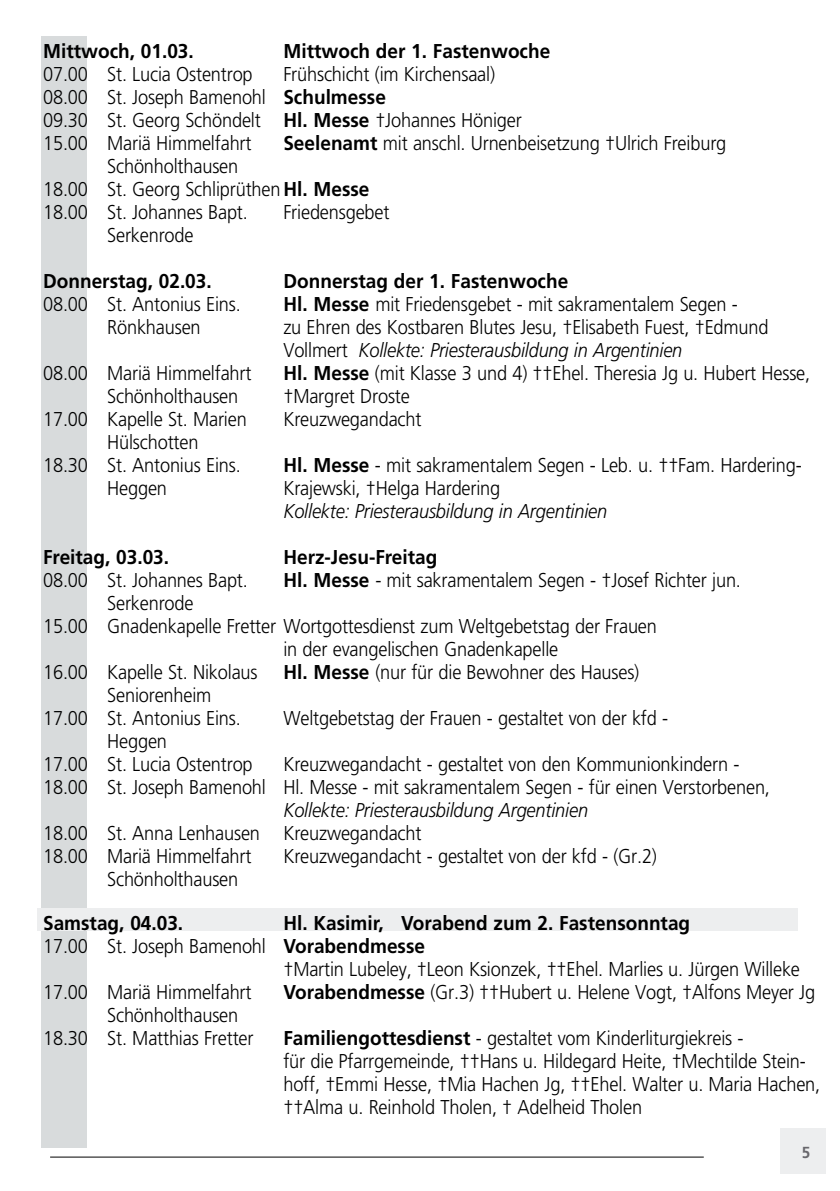
<style>
.page{position:relative;width:840px;height:1191px;background:#fff}
.page>*{position:absolute;margin:0;border:0;box-sizing:border-box;transform-origin:0 0}
.t1{font:300 20px/23px "Frutiger";letter-spacing:-.01em;color:#000;scale:.91 1}
.t2{font:700 20px "Frutiger";color:#000;scale:.95 1}
.t3{font:italic 300 20px "Frutiger";letter-spacing:-.01em;color:#000;scale:.91 1}
.t4{font:700 16px "Frutiger";color:#68676c;scale:.95 1}
.s1{font-weight:700}
.s2{font-style:italic}
</style>
<div class="page">
<div style="left:780px;top:1128px;width:45px;height:46px;background:#edeeef"></div>
<hr style="left:50px;top:1156px;width:653px;height:1px;background:#000">
<div style="left:41px;top:36px;width:45px;height:1111px;background:#d8dbdc"></div>
<div style="left:37px;top:908px;width:760px;height:23px;background:#edeeef"></div>
<p class="t2" style="left:43px;top:39px;width:160px">Mittwoch, 01.03.</p>
<p class="t2" style="left:283px;top:39px;width:282px">Mittwoch der 1. Fastenwoche</p>
<p class="t1" style="left:43px;top:62px;width:232px">07.00 St. Lucia Ostentrop</p>
<p class="t1" style="left:43px;top:62px;width:527px;text-indent:240px">Frühschicht (im Kirchensaal)<br>08.00 St. Joseph Bamenohl <span class="s1">Schulmesse<br></span>09.30 St. Georg Schöndelt <span class="s1">Hl. Messe</span> †Johannes Höniger 15.00 Mariä Himmelfahrt</p>
<p class="t1" style="left:283px;top:131px;width:488px"><span class="s1">Seelenamt</span> mit anschl. Urnenbeisetzung †Ulrich Freiburg</p>
<p class="t1" style="left:43px;top:154px;width:360px;text-indent:64px">Schönholthausen<br>18.00 St. Georg Schliprüthen <span class="s1">Hl. Messe<br></span>18.00 St. Johannes Bapt.</p>
<p class="t1" style="left:283px;top:200px;width:118px">Friedensgebet</p>
<p class="t1" style="left:107px;top:223px;width:96px">Serkenrode</p>
<p class="t2" style="left:43px;top:269px;width:179px">Donnerstag, 02.03.</p>
<p class="t2" style="left:283px;top:269px;width:301px">Donnerstag der 1. Fastenwoche</p>
<p class="t1" style="left:43px;top:292px;width:218px">08.00 St. Antonius Eins.</p>
<p class="t1" style="left:283px;top:292px;width:500px"><span class="s1">Hl. Messe</span> mit Friedensgebet - mit sakramentalem Segen -</p>
<p class="t1" style="left:107px;top:315px;width:104px">Rönkhausen</p>
<p class="t1" style="left:283px;top:315px;width:534px">zu Ehren des Kostbaren Blutes Jesu, †Elisabeth Fuest, †Edmund<br>Vollmert <span class="s2">Kollekte: Priesterausbildung in Argentinien</span></p>
<p class="t1" style="left:43px;top:361px;width:230px">08.00 Mariä Himmelfahrt</p>
<p class="t1" style="left:283px;top:361px;width:580px"><span class="s1">Hl. Messe</span> (mit Klasse 3 und 4) ††Ehel. Theresia Jg u. Hubert Hesse,</p>
<p class="t1" style="left:107px;top:384px;width:145px">Schönholthausen</p>
<p class="t1" style="left:283px;top:384px;width:140px">†Margret Droste</p>
<p class="t1" style="left:43px;top:407px;width:225px">17.00 Kapelle St. Marien</p>
<p class="t1" style="left:283px;top:407px;width:153px">Kreuzwegandacht</p>
<p class="t1" style="left:43px;top:430px;width:218px;text-indent:64px">Hülschotten<br>18.30 St. Antonius Eins.</p>
<p class="t1" style="left:283px;top:453px;width:570px"><span class="s1">Hl. Messe</span> - mit sakramentalem Segen - Leb. u. ††Fam. Hardering-</p>
<p class="t1" style="left:107px;top:476px;width:67px">Heggen</p>
<p class="t1" style="left:283px;top:476px;width:240px">Krajewski, †Helga Hardering</p>
<p class="t3" style="left:283px;top:499px;width:357px">Kollekte: Priesterausbildung in Argentinien</p>
<p class="t2" style="left:43px;top:545px;width:134px">Freitag, 03.03.</p>
<p class="t2" style="left:283px;top:545px;width:163px">Herz-Jesu-Freitag</p>
<p class="t1" style="left:43px;top:568px;width:226px">08.00 St. Johannes Bapt.</p>
<p class="t1" style="left:283px;top:568px;width:504px"><span class="s1">Hl. Messe</span> - mit sakramentalem Segen - †Josef Richter jun.</p>
<p class="t1" style="left:107px;top:591px;width:96px">Serkenrode</p>
<p class="t1" style="left:43px;top:614px;width:675px">15.00 Gnadenkapelle Fretter Wortgottesdienst zum Weltgebetstag der Frauen</p>
<p class="t1" style="left:283px;top:637px;width:303px">in der evangelischen Gnadenkapelle</p>
<p class="t1" style="left:43px;top:660px;width:237px">16.00 Kapelle St. Nikolaus</p>
<p class="t1" style="left:283px;top:660px;width:392px"><span class="s1">Hl. Messe</span> (nur für die Bewohner des Hauses)</p>
<p class="t1" style="left:43px;top:683px;width:218px;text-indent:64px">Seniorenheim<br>17.00 St. Antonius Eins.</p>
<p class="t1" style="left:283px;top:706px;width:424px">Weltgebetstag der Frauen - gestaltet von der kfd -</p>
<p class="t1" style="left:43px;top:729px;width:232px;text-indent:64px">Heggen<br>17.00 St. Lucia Ostentrop</p>
<p class="t1" style="left:43px;top:752px;width:799px;text-indent:240px">Kreuzwegandacht - gestaltet von den Kommunionkindern -<br>18.00 St. Joseph Bamenohl Hl. Messe - mit sakramentalem Segen - für einen Verstorbenen,</p>
<p class="t3" style="left:283px;top:798px;width:336px">Kollekte: Priesterausbildung Argentinien</p>
<p class="t1" style="left:43px;top:821px;width:417px">18.00 St. Anna Lenhausen Kreuzwegandacht<br>18.00 Mariä Himmelfahrt</p>
<p class="t1" style="left:283px;top:844px;width:412px">Kreuzwegandacht - gestaltet von der kfd - (Gr.2)</p>
<p class="t1" style="left:107px;top:867px;width:145px">Schönholthausen</p>
<p class="t2" style="left:43px;top:911px;width:149px">Samstag, 04.03.</p>
<p class="t2" style="left:283px;top:911px;width:429px">Hl. Kasimir, Vorabend zum 2. Fastensonntag</p>
<p class="t1" style="left:43px;top:934px;width:421px">17.00 St. Joseph Bamenohl <span class="s1">Vorabendmesse</span></p>
<p class="t1" style="left:283px;top:957px;width:569px">†Martin Lubeley, †Leon Ksionzek, ††Ehel. Marlies u. Jürgen Willeke</p>
<p class="t1" style="left:43px;top:980px;width:230px">17.00 Mariä Himmelfahrt</p>
<p class="t1" style="left:283px;top:980px;width:585px"><span class="s1">Vorabendmesse</span> (Gr.3) ††Hubert u. Helene Vogt, †Alfons Meyer Jg</p>
<p class="t1" style="left:43px;top:1003px;width:232px;text-indent:64px">Schönholthausen<br>18.30 St. Matthias Fretter</p>
<p class="t1" style="left:283px;top:1026px;width:591px"><span class="s1">Familiengottesdienst</span> - gestaltet vom Kinderliturgiekreis -<br>für die Pfarrgemeinde, ††Hans u. Hildegard Heite, †Mechtilde Stein&shy;hoff, †Emmi Hesse, †Mia Hachen Jg, ††Ehel. Walter u. Maria Hachen, ††Alma u. Reinhold Tholen, † Adelheid Tholen</p>
<p class="t4" style="left:801px;top:1143px;width:10px">5</p>
</div>
